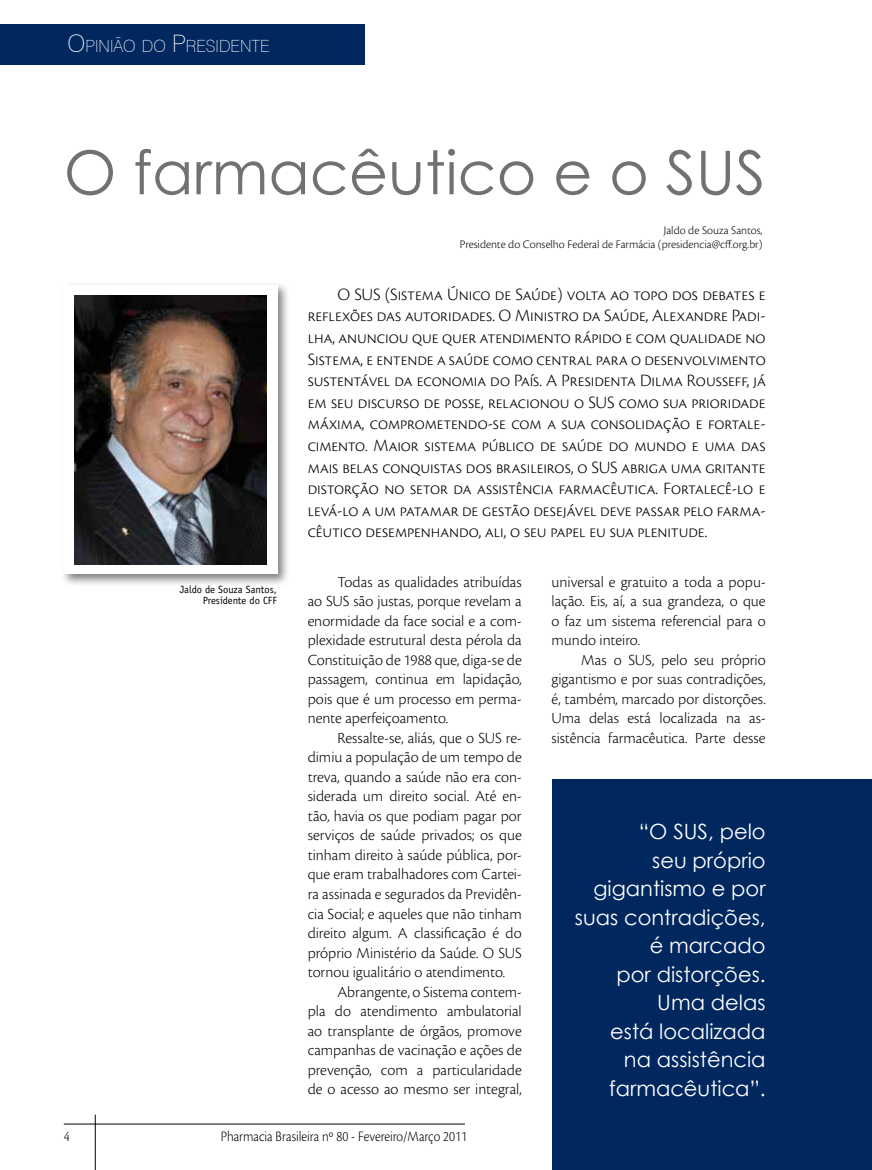
<style>
.page{position:relative;width:872px;height:1170px;background:#fff}
.page>*{position:absolute;margin:0;border:0;box-sizing:border-box;transform-origin:0 0}
.t1{font:60.45px "Century Gothic";color:#707172}
.t2{font:21px/28.5px "Century Gothic";color:#fff;text-align:right}
.t3{font:300 18px/21.6px "Cronos Pro";letter-spacing:-.005em;color:#000;text-align:justify}
.t4{font:100 16.8px "Swiss 721 BT";color:#fff}
.t5{font:300 16.05px/19.5px "Cronos Pro";color:#000;text-align:justify}
.t6{font:300 15px "Cronos Pro";color:#000;scale:.9 1}
.t7{font:300 12px/14.4px "Cronos Pro";color:#000;text-align:right}
.t8{font:10.5px/11.6px "Officina Sans";color:#000;text-align:right}
.s1{font-size:24px}
</style>
<div class="page">
<hr style="left:95px;top:1114px;width:1px;height:55px;background:#000">
<hr style="left:64px;top:1123px;width:401px;height:1px;background:#000">
<div style="left:552px;top:779px;width:320px;height:390px;background:#00285f"></div>
<div style="left:60px;top:282px;width:230px;height:305px;background:#000;opacity:.5"></div>
<div style="left:64px;top:285px;width:214px;height:289px;background:#fff"></div>
<div style="left:0;top:24px;width:365px;height:41px;background:#00285f"></div>
<img style="left:75px;top:295px;width:192px;height:269px">
<p class="t4" style="left:68px;top:35px;width:203px"><span class="s1">O</span>PINIÃO DO <span class="s1">P</span>RESIDENTE</p>
<h1 class="t1" style="left:64px;top:130px;width:703px">O farmacêutico e o SUS</h1>
<p class="t7" style="left:460px;top:222px;width:304px">Jaldo de Souza Santos,<br>Presidente do Conselho Federal de Farmácia (presidencia@cff.org.br)</p>
<p class="t8" style="left:180px;top:583px;width:99px">Jaldo de Souza Santos,<br>Presidente do CFF</p>
<p class="t3" style="left:308px;top:283px;width:459px;text-indent:30px">O SUS (Sistema Único de Saúde) volta ao topo dos debates e reflexões das autoridades. O Ministro da Saúde, Alexandre Padi&shy;lha, anunciou que quer atendimento rápido e com qualidade no Sistema, e entende a saúde como central para o desenvolvimento sustentável da economia do País. A Presidenta Dilma Rousseff, já em seu discurso de posse, relacionou o SUS como sua prioridade máxima, comprometendo-se com a sua consolidação e fortale&shy;cimento. Maior sistema público de saúde do mundo e uma das mais belas conquistas dos brasileiros, o SUS abriga uma gritante distorção no setor da assistência farmacêutica. Fortalecê-lo e levá-lo a um patamar de gestão desejável deve passar pelo farma&shy;cêutico desempenhando, ali, o seu papel eu sua plenitude.</p>
<p class="t5" style="left:308px;top:572px;width:216px;text-indent:30px">Todas as qualidades atribuídas ao SUS são justas, porque revelam a enormidade da face social e a com&shy;plexidade estrutural desta pérola da Constituição de 1988 que, diga-se de passagem, continua em lapidação, pois que é um processo em perma&shy;nente aperfeiçoamento.</p>
<p class="t5" style="left:308px;top:728px;width:216px;text-indent:30px">Ressalte-se, aliás, que o SUS re&shy;dimiu a população de um tempo de treva, quando a saúde não era con&shy;siderada um direito social. Até en&shy;tão, havia os que podiam pagar por serviços de saúde privados; os que tinham direito à saúde pública, por&shy;que eram trabalhadores com Cartei&shy;ra assinada e segurados da Previdên&shy;cia Social; e aqueles que não tinham direito algum. A classificação é do próprio Ministério da Saúde. O SUS tornou igualitário o atendimento.</p>
<p class="t5" style="left:308px;top:981px;width:216px;text-indent:30px">Abrangente, o Sistema contem&shy;pla do atendimento ambulatorial ao transplante de órgãos, promove campanhas de vacinação e ações de prevenção, com a particularidade de o acesso ao mesmo ser integral,</p>
<p class="t5" style="left:551px;top:572px;width:216px">universal e gratuito a toda a popu&shy;lação. Eis, aí, a sua grandeza, o que o faz um sistema referencial para o mundo inteiro.</p>
<p class="t5" style="left:551px;top:650px;width:216px;text-indent:30px">Mas o SUS, pelo seu próprio gigantismo e por suas contradições, é, também, marcado por distorções.<br>Uma delas está localizada na as&shy;sistência farmacêutica. Parte desse</p>
<h2 class="t2" style="left:575px;top:816px;width:192px">“O SUS, pelo<br>seu próprio gigantismo e por suas contradições, é marcado<br>por distorções.<br>Uma delas<br>está localizada<br>na assistência farmacêutica”.</h2>
<p class="t6" style="left:64px;top:1127px;width:8px">4</p>
<p class="t6" style="left:221px;top:1127px;width:275px">Pharmacia Brasileira nº 80 - Fevereiro/Março 2011</p>
</div>
